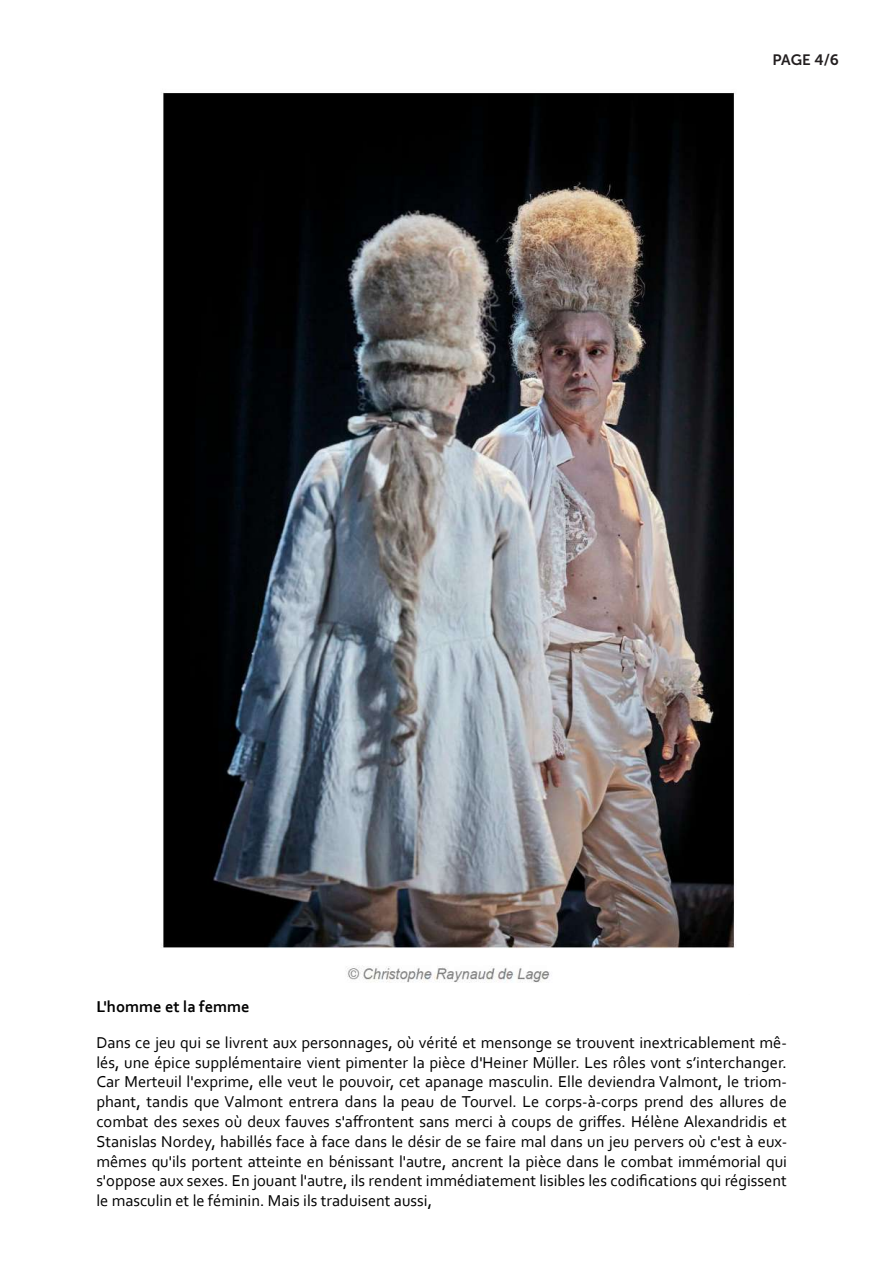
<style>
.page{position:relative;width:893px;height:1263px;background:#fff}
.page>*{position:absolute;margin:0;border:0;box-sizing:border-box;transform-origin:0 0}
.t1{font:16.5px/19.8px "Corbel";color:#000;text-align:justify}
.t2{font:700 16.5px "Corbel";color:#000}
.t3{font:15px "Museo Sans 700";color:#231f20}
</style>
<div class="page">
<img style="left:161px;top:92px;width:574px;height:891px">
<p class="t3" style="left:772px;top:52px;width:68px">PAGE 4/6</p>
<p class="t2" style="left:96px;top:996px;width:155px">L'homme et la femme</p>
<p class="t1" style="left:96px;top:1032px;width:692px">Dans ce jeu qui se livrent aux personnages, où vérité et mensonge se trouvent inextricablement mê&shy;lés, une épice supplémentaire vient pimenter la pièce d'Heiner Müller. Les rôles vont s’interchanger.<br>Car Merteuil l'exprime, elle veut le pouvoir, cet apanage masculin. Elle deviendra Valmont, le triom&shy;phant, tandis que Valmont entrera dans la peau de Tourvel. Le corps-à-corps prend des allures de combat des sexes où deux fauves s'affrontent sans merci à coups de griffes. Hélène Alexandridis et Stanislas Nordey, habillés face à face dans le désir de se faire mal dans un jeu pervers où c'est à eux&shy;mêmes qu'ils portent atteinte en bénissant l'autre, ancrent la pièce dans le combat immémorial qui s'oppose aux sexes. En jouant l'autre, ils rendent immédiatement lisibles les codifications qui régissent le masculin et le féminin. Mais ils traduisent aussi,</p>
</div>
